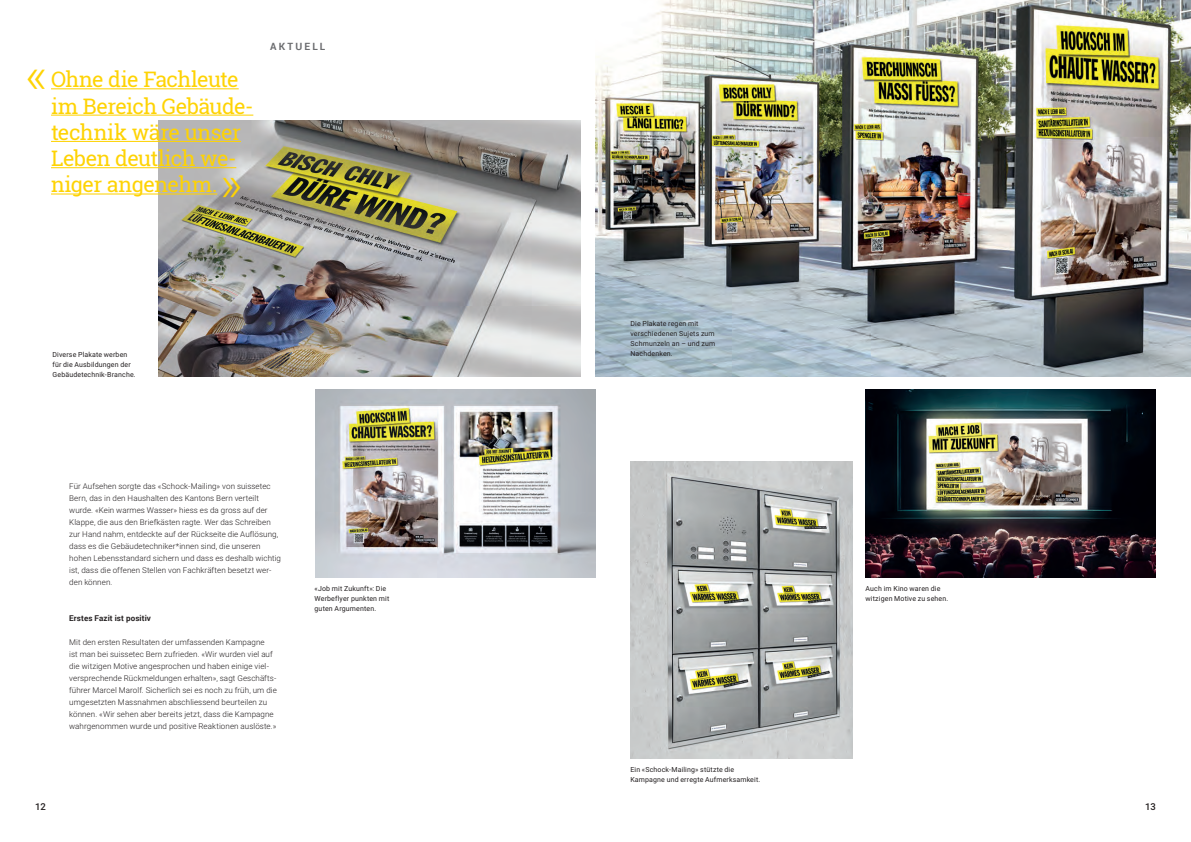
<style>
.page{position:relative;width:1191px;height:842px;background:#fff}
.page>*{position:absolute;margin:0;border:0;box-sizing:border-box;transform-origin:0 0}
.t1{font:300 49.3px "Roboto Slab";color:#fed304}
.t2{font:21.4px/26.3px "Roboto Slab";letter-spacing:-.025em;color:#fed304}
.t3{font:700 10px "Roboto";letter-spacing:.215em;color:#6c6d70}
.t4{font:500 9.5px "Roboto";color:#231f20}
.t5{font:300 8px/12px "Roboto";letter-spacing:.01em;color:#231f20}
.t6{font:700 8px "Roboto";letter-spacing:.015em;color:#231f20}
.t7{font:7px/10px "Roboto";letter-spacing:.02em;color:#231f20}
</style>
<div class="page">
<img style="left:158px;top:120px;width:423px;height:257px">
<img style="left:595px;top:0;width:596px;height:377px">
<img style="left:315px;top:390px;width:280px;height:187px">
<img style="left:630px;top:462px;width:222px;height:296px">
<img style="left:866px;top:390px;width:289px;height:187px">
<hr style="left:51px;top:88px;width:188px;height:1px;background:#fed304">
<hr style="left:51px;top:115px;width:202px;height:1px;background:#fed304">
<hr style="left:51px;top:141px;width:190px;height:1px;background:#fed304">
<hr style="left:51px;top:167px;width:185px;height:1px;background:#fed304">
<hr style="left:51px;top:193px;width:166px;height:2px;background:#fed304">
<h1 class="t1" style="left:26px;top:41px;width:24px">«</h1>
<h2 class="t2" style="left:51px;top:66px;width:204px">Ohne die Fachleute im Bereich Gebäude&shy;technik wäre unser<br>Leben deutlich we&shy;niger angenehm.</h2>
<h1 class="t1" style="left:221px;top:149px;width:24px">»</h1>
<p class="t3" style="left:270px;top:40px;width:57px">AKTUELL</p>
<p class="t7" style="left:53px;top:349px;width:85px">Diverse Plakate werben für die Ausbildungen der<br>Gebäudetechnik-Branche.</p>
<p class="t5" style="left:69px;top:480px;width:213px">Für Aufsehen sorgte das «Schock-Mailing» von suissetec Bern, das in den Haushalten des Kantons Bern verteilt wurde. «Kein warmes Wasser» hiess es da gross auf der Klappe, die aus den Briefkästen ragte. Wer das Schreiben zur Hand nahm, entdeckte auf der Rückseite die Auflösung, dass es die Gebäudetechniker*innen sind, die unseren hohen Lebensstandard sichern und dass es deshalb wichtig ist, dass die offenen Stellen von Fachkräften besetzt wer&shy;den können.</p>
<p class="t6" style="left:69px;top:613px;width:83px">Erstes Fazit ist positiv</p>
<p class="t5" style="left:69px;top:636px;width:209px">Mit den ersten Resultaten der umfassenden Kampagne<br>ist man bei suissetec Bern zufrieden. «Wir wurden viel auf die witzigen Motive angesprochen und haben einige viel&shy;versprechende Rückmeldungen erhalten», sagt Geschäfts&shy;führer Marcel Marolf. Sicherlich sei es noch zu früh, um die umgesetzten Massnahmen abschliessend beurteilen zu können. «Wir sehen aber bereits jetzt, dass die Kampagne wahrgenommen wurde und positive Reaktionen auslöste.»</p>
<p class="t7" style="left:314px;top:584px;width:76px">«Job mit Zukunft»: Die<br>Werbeflyer punkten mit guten Argumenten.</p>
<p class="t7" style="left:630px;top:318px;width:86px">Die Plakate regen mit verschiedenen Sujets zum<br>Schmunzeln an – und zum<br>Nachdenken.</p>
<p class="t7" style="left:630px;top:764px;width:131px">Ein «Schock-Mailing» stützte die<br>Kampagne und erregte Aufmerksamkeit.</p>
<p class="t7" style="left:865px;top:584px;width:84px">Auch im Kino waren die witzigen Motive zu sehen.</p>
<p class="t4" style="left:35px;top:800px;width:12px">12</p>
<p class="t4" style="left:1145px;top:800px;width:12px">13</p>
</div>
